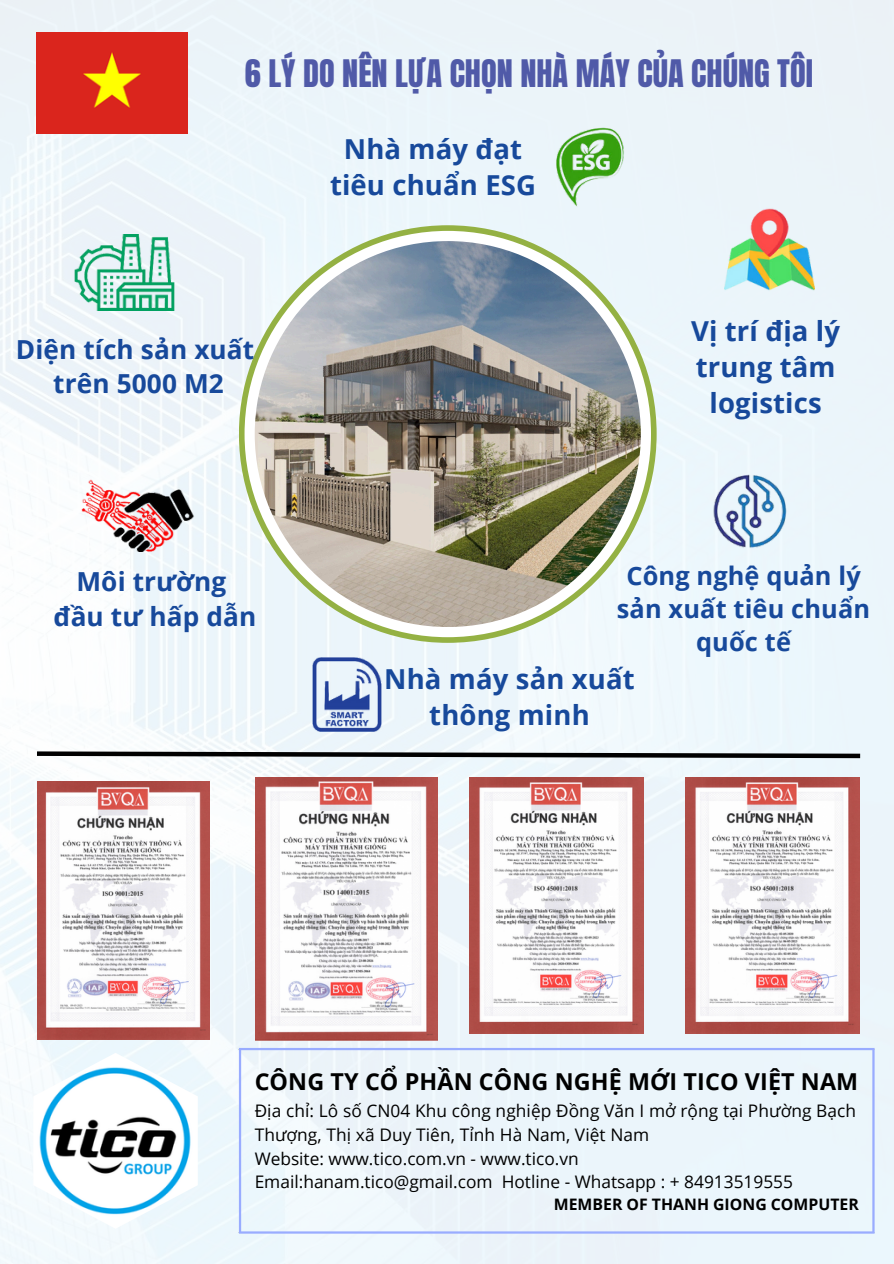
<style>
.page{position:relative;width:894px;height:1264px;background:#fff}
.page>*{position:absolute;margin:0;border:0;box-sizing:border-box;transform-origin:0 0}
.t1{font:32.25px "Anton";color:#505aa8}
.t2{font:700 27.45px/36.2px "Open Sans";letter-spacing:.005em;color:#17499b;text-align:center}
.t3{font:700 26.25px "Open Sans";letter-spacing:.005em;color:#17499b}
.t4{font:700 25.35px/33.3px "Open Sans";letter-spacing:.005em;color:#17499b;text-align:center}
.t5{font:700 23.25px "Open Sans";letter-spacing:.005em;color:#000}
.t6{font:17.25px/23.7px "Open Sans";letter-spacing:.005em;color:#000}
.t7{font:700 15.75px "Open Sans";color:#000}
</style>
<div class="page">
<img style="left:0;top:0;width:893px;height:1263px">
<img style="left:37px;top:781px;width:172px;height:258px">
<img style="left:255px;top:777px;width:182px;height:263px">
<img style="left:469px;top:777px;width:174px;height:256px">
<img style="left:685px;top:777px;width:174px;height:256px">
<img style="left:33px;top:1052px;width:165px;height:176px">
<hr style="left:239px;top:1050px;width:2px;height:181px;background:#99acff">
<hr style="left:872px;top:1050px;width:2px;height:181px;background:#99acff">
<hr style="left:239px;top:1047px;width:635px;height:3px;background:#99acff">
<hr style="left:239px;top:1231px;width:635px;height:2px;background:#99acff">
<svg style="left:239px;top:225px;width:417px;height:418px;background:#9cb752"></svg>
<div style="left:244px;top:231px;width:406px;height:406px;background:#fff;border-radius:50%"></div>
<img style="left:255px;top:241px;width:385px;height:386px;border-radius:50%">
<svg style="left:32px;top:749px;width:832px;height:11px"></svg>
<img style="left:529px;top:110px;width:119px;height:114px">
<img style="left:710px;top:469px;width:81px;height:87px">
<img style="left:74px;top:473px;width:129px;height:78px">
<img style="left:312px;top:657px;width:70px;height:74px">
<img style="left:724px;top:204px;width:90px;height:90px">
<img style="left:74px;top:234px;width:100px;height:77px">
<img style="left:37px;top:32px;width:151px;height:101px">
<p class="t1" style="left:245px;top:51px;width:569px">6 LÝ DO NÊN LỰA CHỌN NHÀ MÁY CỦA CHÚNG TÔI</p>
<p class="t3" style="left:16px;top:331px;width:240px">Diện tích sản xuất</p>
<p class="t3" style="left:53px;top:365px;width:172px">trên 5000 M2</p>
<p class="t3" style="left:76px;top:563px;width:151px">Môi trường</p>
<p class="t3" style="left:54px;top:597px;width:204px">đầu tư hấp dẫn</p>
<p class="t2" style="left:330px;top:130px;width:207px">Nhà máy đạt tiêu chuẩn ESG</p>
<p class="t2" style="left:691px;top:312px;width:150px">Vị trí địa lý trung tâm logistics</p>
<p class="t4" style="left:616px;top:558px;width:255px">Công nghệ quản lý sản xuất tiêu chuẩn quốc tế</p>
<p class="t2" style="left:384px;top:660px;width:252px">Nhà máy sản xuất thông minh</p>
<p class="t5" style="left:254px;top:1065px;width:605px">CÔNG TY CỔ PHẦN CÔNG NGHỆ MỚI TICO VIỆT NAM</p>
<p class="t6" style="left:254px;top:1098px;width:603px">Địa chỉ: Lô số CN04 Khu công nghiệp Đồng Văn I mở rộng tại Phường Bạch<br>Thượng, Thị xã Duy Tiên, Tỉnh Hà Nam, Việt Nam</p>
<p class="t6" style="left:254px;top:1146px;width:539px">Website: www.tico.com.vn - www.tico.vn<br>Email:hanam.tico@gmail.com Hotline - Whatsapp : + 84913519555</p>
<p class="t7" style="left:553px;top:1192px;width:306px">MEMBER OF THANH GIONG COMPUTER</p>
</div>
